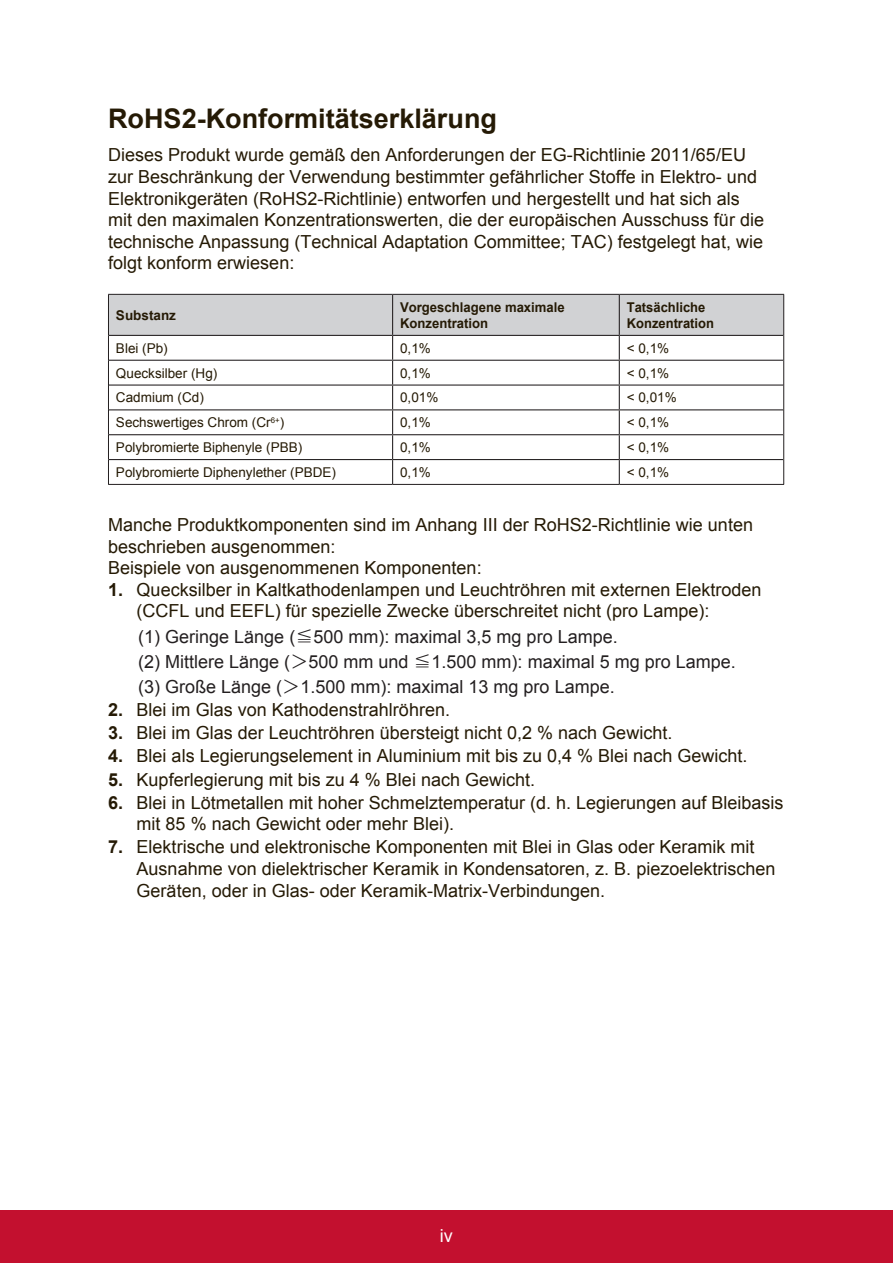
<style>
.page{position:relative;width:893px;height:1263px;background:#fff}
.page>*{position:absolute;margin:0;border:0;box-sizing:border-box;transform-origin:0 0}
.t1{font:700 27px "Arial";color:#251a05}
.t2{font:18px/21.6px "Arial";color:#251a05}
.t3{font:18px/25.2px "Arial";color:#231f20}
.t4{font:18px "Arial";color:#fff}
.t5{font:13.5px "Arial";color:#251a05}
.t6{font:700 13.5px/16.2px "Arial";color:#251a05}
.t7{font:700 13.5px/16.2px "Arial";color:#251a05;scale:.96 1}
.s1{font-weight:700}
.s2{font-family:"Adobe Ming Std";font-weight:300}
</style>
<div class="page">
<div style="left:0;top:1210px;width:892px;height:53px;background:#c3102f"></div>
<hr style="left:108px;top:484px;width:284px;height:1px;background:#231f20">
<hr style="left:392px;top:484px;width:227px;height:1px;background:#231f20">
<hr style="left:619px;top:484px;width:164px;height:1px;background:#231f20">
<svg style="left:108px;top:294px;width:676px;height:190px"></svg>
<h1 class="t1" style="left:108px;top:100px;width:390px">RoHS2-Konformitätserklärung</h1>
<p class="t2" style="left:108px;top:144px;width:657px">Dieses Produkt wurde gemäß den Anforderungen der EG-Richtlinie 2011/65/EU zur Beschränkung der Verwendung bestimmter gefährlicher Stoffe in Elektro- und Elektronikgeräten (RoHS2-Richtlinie) entworfen und hergestellt und hat sich als mit den maximalen Konzentrationswerten, die der europäischen Ausschuss für die technische Anpassung (Technical Adaptation Committee; TAC) festgelegt hat, wie folgt konform erwiesen:</p>
<p class="t6" style="left:116px;top:307px;width:62px">Substanz</p>
<p class="t6" style="left:400px;top:299px;width:166px">Vorgeschlagene maximale<br>Konzentration</p>
<p class="t7" style="left:626px;top:299px;width:92px">Tatsächliche<br>Konzentration</p>
<p class="t5" style="left:116px;top:339px;width:53px">Blei (Pb)</p>
<p class="t5" style="left:400px;top:339px;width:32px">0,1%</p>
<p class="t5" style="left:626px;top:339px;width:44px">&lt; 0,1%</p>
<p class="t5" style="left:116px;top:364px;width:103px">Quecksilber (Hg)</p>
<p class="t5" style="left:400px;top:364px;width:32px">0,1%</p>
<p class="t5" style="left:626px;top:364px;width:44px">&lt; 0,1%</p>
<p class="t5" style="left:116px;top:389px;width:89px">Cadmium (Cd)</p>
<p class="t5" style="left:400px;top:389px;width:40px">0,01%</p>
<p class="t5" style="left:626px;top:389px;width:51px">&lt; 0,01%</p>
<p class="t5" style="left:116px;top:413px;width:170px">Sechswertiges Chrom (Cr<sup>6+</sup>)</p>
<p class="t5" style="left:400px;top:413px;width:32px">0,1%</p>
<p class="t5" style="left:626px;top:413px;width:44px">&lt; 0,1%</p>
<p class="t5" style="left:116px;top:438px;width:188px">Polybromierte Biphenyle (PBB)</p>
<p class="t5" style="left:400px;top:438px;width:32px">0,1%</p>
<p class="t5" style="left:626px;top:438px;width:44px">&lt; 0,1%</p>
<p class="t5" style="left:116px;top:463px;width:221px">Polybromierte Diphenylether (PBDE)</p>
<p class="t5" style="left:400px;top:463px;width:32px">0,1%</p>
<p class="t5" style="left:626px;top:463px;width:44px">&lt; 0,1%</p>
<p class="t2" style="left:108px;top:514px;width:646px">Manche Produktkomponenten sind im Anhang III der RoHS2-Richtlinie wie unten beschrieben ausgenommen:<br>Beispiele von ausgenommenen Komponenten:</p>
<p class="t2" style="left:136px;top:579px;width:626px;text-indent:-28px"><span class="s1">1.</span> Quecksilber in Kaltkathodenlampen und Leuchtröhren mit externen Elektroden (CCFL und EEFL) für spezielle Zwecke überschreitet nicht (pro Lampe):</p>
<p class="t3" style="left:138px;top:624px;width:599px">(1) Geringe Länge (<span class="s2">≦</span>500 mm): maximal 3,5 mg pro Lampe.<br>(2) Mittlere Länge (<span class="s2">＞</span>500 mm und <span class="s2">≦</span>1.500 mm): maximal 5 mg pro Lampe. (3) Große Länge (<span class="s2">＞</span>1.500 mm): maximal 13 mg pro Lampe.</p>
<p class="t2" style="left:108px;top:699px;width:343px"><span class="s1">2.</span> Blei im Glas von Kathodenstrahlröhren.</p>
<p class="t2" style="left:108px;top:722px;width:565px"><span class="s1">3.</span> Blei im Glas der Leuchtröhren übersteigt nicht 0,2 % nach Gewicht.</p>
<p class="t2" style="left:108px;top:745px;width:640px"><span class="s1">4.</span> Blei als Legierungselement in Aluminium mit bis zu 0,4 % Blei nach Gewicht.</p>
<p class="t2" style="left:108px;top:768px;width:428px"><span class="s1">5.</span> Kupferlegierung mit bis zu 4 % Blei nach Gewicht.</p>
<p class="t2" style="left:136px;top:791px;width:648px;text-indent:-28px"><span class="s1">6.</span> Blei in Lötmetallen mit hoher Schmelztemperatur (d. h. Legierungen auf Bleibasis mit 85 % nach Gewicht oder mehr Blei).</p>
<p class="t2" style="left:136px;top:836px;width:640px;text-indent:-28px"><span class="s1">7.</span> Elektrische und elektronische Komponenten mit Blei in Glas oder Keramik mit<br>Ausnahme von dielektrischer Keramik in Kondensatoren, z. B. piezoelektrischen<br>Geräten, oder in Glas- oder Keramik-Matrix-Verbindungen.</p>
<p class="t4" style="left:440px;top:1223px;width:14px">iv</p>
</div>
